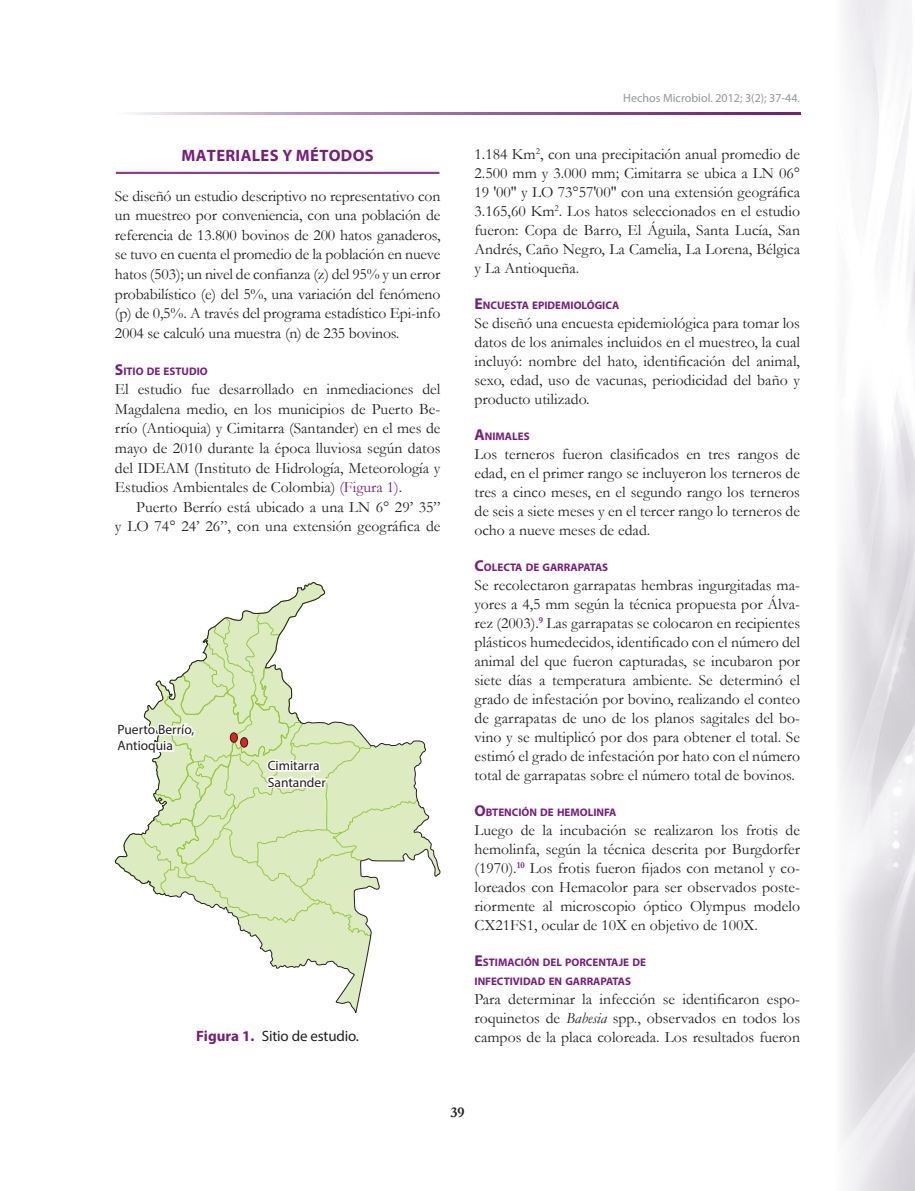
<style>
.page{position:relative;width:915px;height:1191px;background:#fff}
.page>*{position:absolute;margin:0;border:0;box-sizing:border-box;transform-origin:0 0}
.t1{font:700 16.5px "Myriad Pro";letter-spacing:.02em;color:#781d7d}
.t2{font:15.75px/19px "Garamond";color:#231f20;text-align:justify}
.t3{font:15px "Myriad Pro";letter-spacing:-.01em;color:#231f20}
.t4{font:700 15px "Garamond";color:#231f20}
.t5{font:13.5px/16.5px "Myriad Pro";color:#231f20}
.t6{font:12px "Myriad Pro";color:#939598}
.t7{font:700 10.95px/19px "Myriad Pro";color:#781d7d}
.s1{font-size:15.75px}
.s2{color:#781d7d}
.s3{font-style:italic}
.s4{font-weight:700;color:#781d7d}
</style>
<div class="page">
<svg style="left:134px;top:112px;width:665px;height:2px"></svg>
<img style="left:840px;top:0;width:74px;height:1191px">
<hr style="left:116px;top:172px;width:323px;height:1px;background:#781d7d">
<hr style="left:116px;top:173px;width:323px;height:1px;background:#781d7d">
<svg style="left:250px;top:740px;width:191px;height:273px"></svg>
<svg style="left:114px;top:582px;width:304px;height:354px"></svg>
<div style="left:230px;top:733px;width:7px;height:9px;background:#ee1d23;border-radius:50%"></div>
<div style="left:230px;top:732px;width:7px;height:10px;border:1px solid #231f20;border-radius:50%"></div>
<div style="left:240px;top:737px;width:7px;height:10px;background:#ee1d23;border-radius:50%"></div>
<div style="left:240px;top:737px;width:8px;height:10px;border:1px solid #231f20;border-radius:50%"></div>
<p class="t1" style="left:181px;top:145px;width:45px">MATERIA</p>
<p class="t1" style="left:252px;top:145px;width:90px">LES Y MÉTODO</p>
<p class="t1" style="left:365px;top:145px;width:10px">S</p>
<p class="t2" style="left:115px;top:185px;width:327px;line-height:19.6px">Se diseñó un estudio descriptivo no representativo con un muestreo por conveniencia, con una población de referencia de 13.800 bovinos de 200 hatos ganaderos, se tuvo en cuenta el promedio de la población en nueve hatos (503); un nivel de confianza (z) del 95% y un error probabilístico (e) del 5%, una variación del fenómeno (p) de 0,5%. A través del programa estadístico Epi-info 2004 se calculó una muestra (n) de 235 bovinos.</p>
<p class="t7" style="left:115px;top:361px;width:94px"><span class="s1">S</span>ITIO DE ESTUDIO</p>
<p class="t2" style="left:115px;top:379px;width:327px;line-height:19.6px">El estudio fue desarrollado en inmediaciones del Magdalena medio, en los municipios de Puerto Be&shy;rrío (Antioquia) y Cimitarra (Santander) en el mes de mayo de 2010 durante la época lluviosa según datos del IDEAM (Instituto de Hidrología, Meteorología y Estudios Ambientales de Colombia) <span class="s2">(Figura 1)</span>.</p>
<p class="t2" style="left:115px;top:496px;width:327px;line-height:19.6px;text-align:right">Puerto Berrío está ubicado a una LN 6° 29’ 35”<br>y LO 74° 24’ 26”, con una extensión geográfica de</p>
<p class="t5" style="left:117px;top:721px;width:78px">Puerto Berrío,<br>Antioquia</p>
<p class="t5" style="left:268px;top:757px;width:59px">Cimitarra<br>Santander</p>
<p class="t6" style="left:623px;top:90px;width:178px">Hechos Microbiol. 2012; 3(2); 37-44.</p>
<p class="t2" style="left:474px;top:144px;width:327px">1.184 Km<sup>2</sup>, con una precipitación anual promedio de 2.500 mm y 3.000 mm; Cimitarra se ubica a LN 06° 19 ′00″ y LO 73°57′00″ con una extensión geográfica 3.165,60 Km<sup>2</sup>. Los hatos seleccionados en el estudio fueron: Copa de Barro, El Águila, Santa Lucía, San Andrés, Caño Negro, La Camelia, La Lorena, Bélgica y La Antioqueña.</p>
<p class="t7" style="left:474px;top:295px;width:146px"><span class="s1">E</span>NCUESTA EPI DEMIOLÓGICA</p>
<p class="t2" style="left:474px;top:313px;width:327px">Se diseñó una encuesta epidemiológica para tomar los datos de los animales incluidos en el muestreo, la cual incluyó: nombre del hato, identificación del animal, sexo, edad, uso de vacunas, periodicidad del baño y producto utilizado.</p>
<p class="t7" style="left:474px;top:426px;width:57px"><span class="s1">A</span>NIMALES</p>
<p class="t2" style="left:474px;top:444px;width:327px">Los terneros fueron clasificados en tres rangos de edad, en el primer rango se incluyeron los terneros de tres a cinco meses, en el segundo rango los terneros de seis a siete meses y en el tercer rango lo terneros de ocho a nueve meses de edad.</p>
<p class="t7" style="left:474px;top:557px;width:135px"><span class="s1">C</span>OLECTA DE GARRAPATAS</p>
<p class="t2" style="left:474px;top:575px;width:327px">Se recolectaron garrapatas hembras ingurgitadas ma&shy;yores a 4,5 mm según la técnica propuesta por Álva&shy;rez (2003).<sup>9</sup> Las garrapatas se colocaron en recipientes plásticos humedecidos, identificado con el número del animal del que fueron capturadas, se incubaron por siete días a temperatura ambiente. Se determinó el grado de infestación por bovino, realizando el conteo de garrapatas de uno de los planos sagitales del bo&shy;vino y se multiplicó por dos para obtener el total. Se estimó el grado de infestación por hato con el número total de garrapatas sobre el número total de bovinos.</p>
<p class="t7" style="left:474px;top:802px;width:143px"><span class="s1">O</span>BTENCIÓN DE HEMOLINFA</p>
<p class="t2" style="left:474px;top:820px;width:327px">Luego de la incubación se realizaron los frotis de hemolinfa, según la técnica descrita por Burgdorfer (1970).<sup>10</sup> Los frotis fueron fijados con metanol y co&shy;loreados con Hemacolor para ser observados poste&shy;riormente al microscopio óptico Olympus modelo CX21FS1, ocular de 10X en objetivo de 100X.</p>
<p class="t7" style="left:474px;top:952px;width:173px"><span class="s1">E</span>STIMACIÓN DEL PORCENTAJE DE<br>INFECTIVIDAD EN GARRAPATAS</p>
<p class="t2" style="left:474px;top:989px;width:327px">Para determinar la infección se identificaron espo&shy;roquinetos de <span class="s3">Babesia</span> spp., observados en todos los</p>
<p class="t3" style="left:196px;top:1026px;width:164px"><span class="s4">FIGURA 1.</span> Sitio de estudio.</p>
<p class="t2" style="left:474px;top:1027px;width:327px">campos de la placa coloreada. Los resultados fueron</p>
<p class="t4" style="left:450px;top:1102px;width:16px">39</p>
</div>
